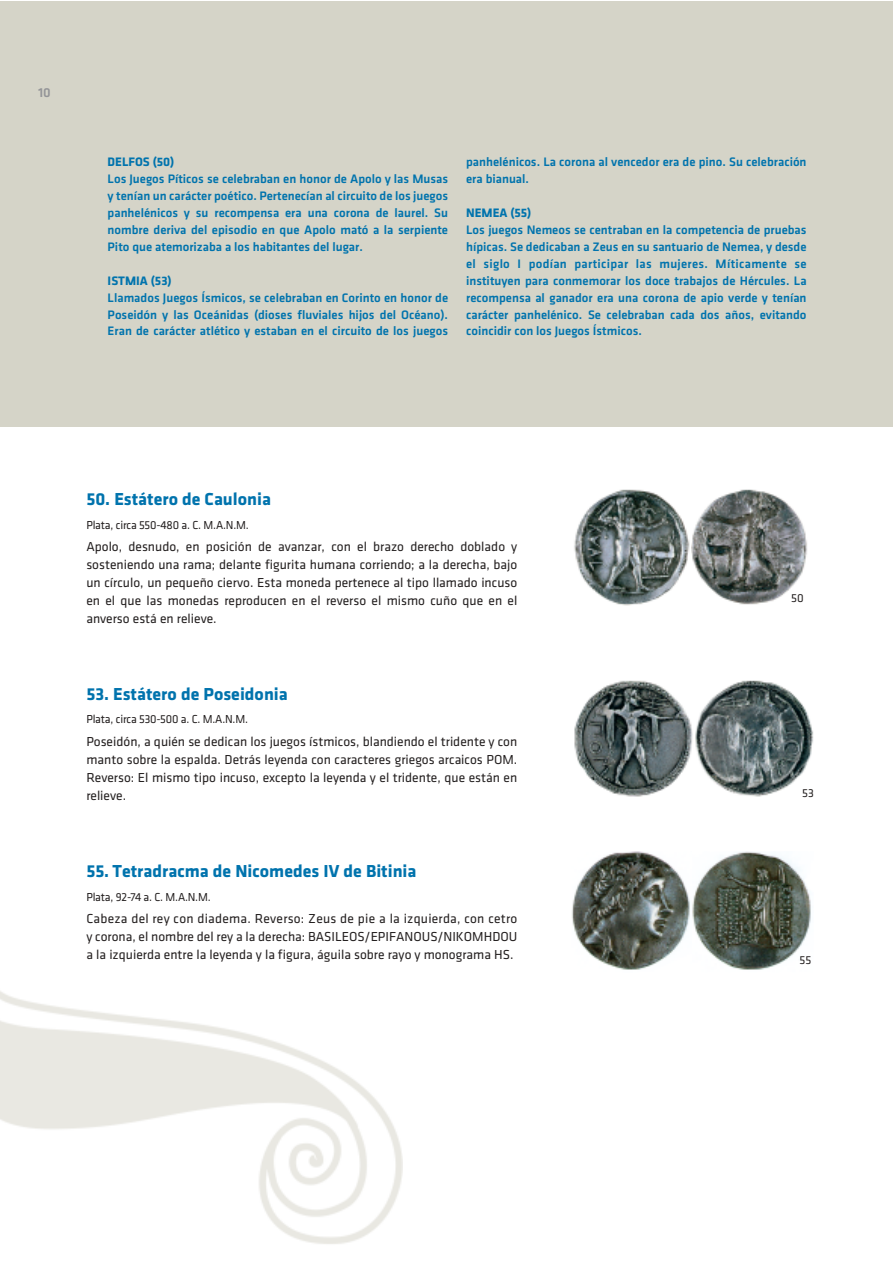
<style>
.page{position:relative;width:893px;height:1263px;background:#fff}
.page>*{position:absolute;margin:0;border:0;box-sizing:border-box;transform-origin:0 0}
.t1{font:700 18px "Klavika CH";color:#0073ad}
.t2{font:13.5px/18px "Klavika CH";color:#231f1f;text-align:justify}
.t3{font:500 13.5px "Klavika CH";color:#939497}
.t4{font:500 12.75px/17px "Klavika CH";color:#0073ad;text-align:justify}
.t5{font:700 12.75px "Klavika CH";color:#0073ad}
.t6{font:12px "Klavika CH";letter-spacing:-.015em;color:#231f1f}
</style>
<div class="page">
<img style="left:0;top:991px;width:402px;height:253px">
<div style="left:0;top:2px;width:892px;height:425px;background:#d5d4c8"></div>
<img style="left:574px;top:489px;width:118px;height:117px">
<img style="left:692px;top:489px;width:115px;height:116px">
<img style="left:574px;top:680px;width:119px;height:117px">
<img style="left:695px;top:680px;width:119px;height:117px">
<img style="left:572px;top:851px;width:118px;height:119px">
<img style="left:692px;top:851px;width:119px;height:119px">
<p class="t3" style="left:38px;top:87px;width:14px">10</p>
<p class="t5" style="left:108px;top:156px;width:68px">DELFOS (50)</p>
<p class="t4" style="left:108px;top:171px;width:342px">Los Juegos Píticos se celebraban en honor de Apolo y las Musas y tenían un carácter poético. Pertenecían al circuito de los juegos panhelénicos y su recompensa era una corona de laurel. Su nombre deriva del episodio en que Apolo mató a la serpiente Pito que atemorizaba a los habitantes del lugar.</p>
<p class="t5" style="left:108px;top:275px;width:66px">ISTMIA (53)</p>
<p class="t4" style="left:108px;top:290px;width:342px">Llamados Juegos Ísmicos, se celebraban en Corinto en honor de Poseidón y las Oceánidas (dioses fluviales hijos del Océano).<br>Eran de carácter atlético y estaban en el circuito de los juegos</p>
<p class="t4" style="left:466px;top:154px;width:342px">panhelénicos. La corona al vencedor era de pino. Su celebración era bianual.</p>
<p class="t5" style="left:466px;top:207px;width:67px">NEMEA (55)</p>
<p class="t4" style="left:466px;top:222px;width:342px">Los juegos Nemeos se centraban en la competencia de pruebas hípicas. Se dedicaban a Zeus en su santuario de Nemea, y desde el siglo I podían participar las mujeres. Míticamente se instituyen para conmemorar los doce trabajos de Hércules. La recompensa al ganador era una corona de apio verde y tenían carácter panhelénico. Se celebraban cada dos años, evitando coincidir con los Juegos Ístmicos.</p>
<h1 class="t1" style="left:86px;top:493px;width:186px">50. Estátero de Caulonia</h1>
<p class="t6" style="left:86px;top:521px;width:164px">Plata, circa 550-480 a. C. M.A.N.M.</p>
<p class="t2" style="left:86px;top:539px;width:432px">Apolo, desnudo, en posición de avanzar, con el brazo derecho doblado y sosteniendo una rama; delante figurita humana corriendo; a la derecha, bajo un círculo, un pequeño ciervo. Esta moneda pertenece al tipo llamado incuso en el que las monedas reproducen en el reverso el mismo cuño que en el anverso está en relieve.</p>
<h1 class="t1" style="left:86px;top:687px;width:203px">53. Estátero de Poseidonia</h1>
<p class="t6" style="left:86px;top:715px;width:163px">Plata, circa 530-500 a. C. M.A.N.M.</p>
<p class="t2" style="left:86px;top:733px;width:432px">Poseidón, a quién se dedican los juegos ístmicos, blandiendo el tridente y con manto sobre la espalda. Detrás leyenda con caracteres griegos arcaicos POM.<br>Reverso: El mismo tipo incuso, excepto la leyenda y el tridente, que están en relieve.</p>
<h1 class="t1" style="left:86px;top:864px;width:332px">55. Tetradracma de Nicomedes IV de Bitinia</h1>
<p class="t6" style="left:86px;top:892px;width:126px">Plata, 92-74 a. C. M.A.N.M.</p>
<p class="t2" style="left:86px;top:911px;width:432px">Cabeza del rey con diadema. Reverso: Zeus de pie a la izquierda, con cetro y corona, el nombre del rey a la derecha: BASILEOS/EPIFANOUS/NIKOMHDOU a la izquierda entre la leyenda y la figura, águila sobre rayo y monograma HS.</p>
<p class="t6" style="left:791px;top:593px;width:14px">50</p>
<p class="t6" style="left:802px;top:789px;width:13px">53</p>
<p class="t6" style="left:799px;top:956px;width:13px">55</p>
</div>
